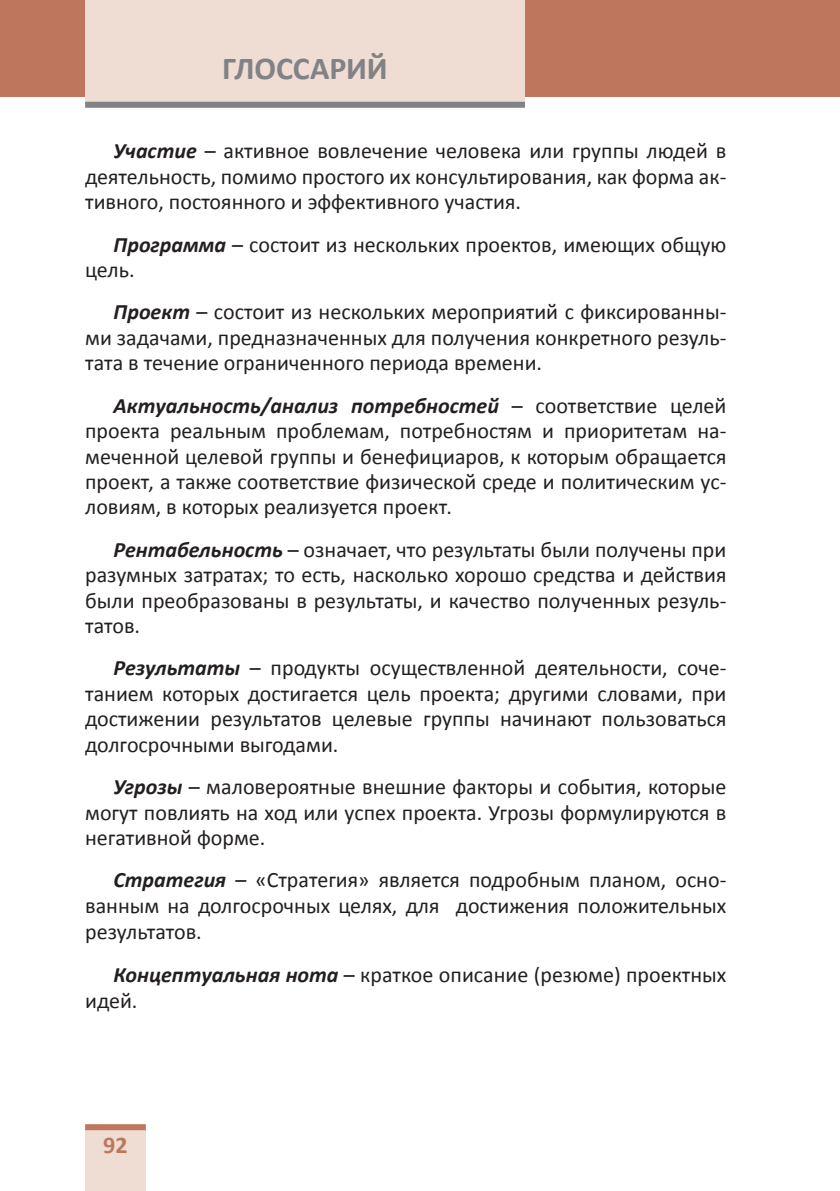
<style>
.page{position:relative;width:840px;height:1191px;background:#fff}
.page>*{position:absolute;margin:0;border:0;box-sizing:border-box;transform-origin:0 0}
.t1{font:700 32px "Calibri";color:#808285}
.t2{font:700 24px "Calibri";color:#be765c}
.t3{font:22px/25.4px "Calibri";color:#231f20;text-align:justify}
.s1{font-weight:700;font-style:italic}
</style>
<div class="page">
<div style="left:0;top:0;width:839px;height:97px;background:#be765c"></div>
<div style="left:85px;top:0;width:439px;height:104px;background:#efdcd2"></div>
<div style="left:85px;top:102px;width:439px;height:6px;background:#808285"></div>
<div style="left:85px;top:1128px;width:61px;height:63px;background:#efdcd2"></div>
<div style="left:85px;top:1124px;width:61px;height:6px;background:#be765c"></div>
<h1 class="t1" style="left:222px;top:48px;width:108px">ГЛОССАРИЙ</h1>
<p class="t3" style="left:85px;top:138px;width:642px;text-indent:28px"><span class="s1">Участие</span> – активное вовлечение человека или группы людей в деятельность, помимо простого их консультирования, как форма ак&shy;тивного, постоянного и эффективного участия.</p>
<p class="t3" style="left:85px;top:232px;width:642px;text-indent:28px"><span class="s1">Программа</span> – состоит из нескольких проектов, имеющих общую цель.</p>
<p class="t3" style="left:85px;top:299px;width:642px;text-indent:28px"><span class="s1">Проект</span> – состоит из нескольких мероприятий с фиксированны&shy;ми задачами, предназначенных для получения конкретного резуль&shy;тата в течение ограниченного периода времени.</p>
<p class="t3" style="left:85px;top:393px;width:642px;text-indent:28px"><span class="s1">Актуальность/анализ потребностей</span> – соответствие целей проекта реальным проблемам, потребностям и приоритетам на&shy;меченной целевой группы и бенефициаров, к которым обращается проект, а также соответствие физической среде и политическим ус&shy;ловиям, в которых реализуется проект.</p>
<p class="t3" style="left:85px;top:537px;width:642px;text-indent:28px"><span class="s1">Рентабельность</span> – означает, что результаты были получены при разумных затратах; то есть, насколько хорошо средства и действия были преобразованы в результаты, и качество полученных резуль&shy;татов.</p>
<p class="t3" style="left:85px;top:655px;width:642px;text-indent:28px"><span class="s1">Результаты</span> – продукты осуществленной деятельности, соче&shy;танием которых достигается цель проекта; другими словами, при достижении результатов целевые группы начинают пользоваться долгосрочными выгодами.</p>
<p class="t3" style="left:85px;top:774px;width:642px;text-indent:28px"><span class="s1">Угрозы</span> – маловероятные внешние факторы и события, которые могут повлиять на ход или успех проекта. Угрозы формулируются в негативной форме.</p>
<p class="t3" style="left:85px;top:867px;width:642px;text-indent:28px"><span class="s1">Стратегия</span> – «Стратегия» является подробным планом, осно&shy;ванным на долгосрочных целях, для достижения положительных результатов.</p>
<p class="t3" style="left:85px;top:961px;width:642px;line-height:26px;text-indent:28px"><span class="s1">Концептуальная нота</span> – краткое описание (резюме) проектных идей.</p>
<p class="t2" style="left:103px;top:1129px;width:26px">92</p>
</div>
